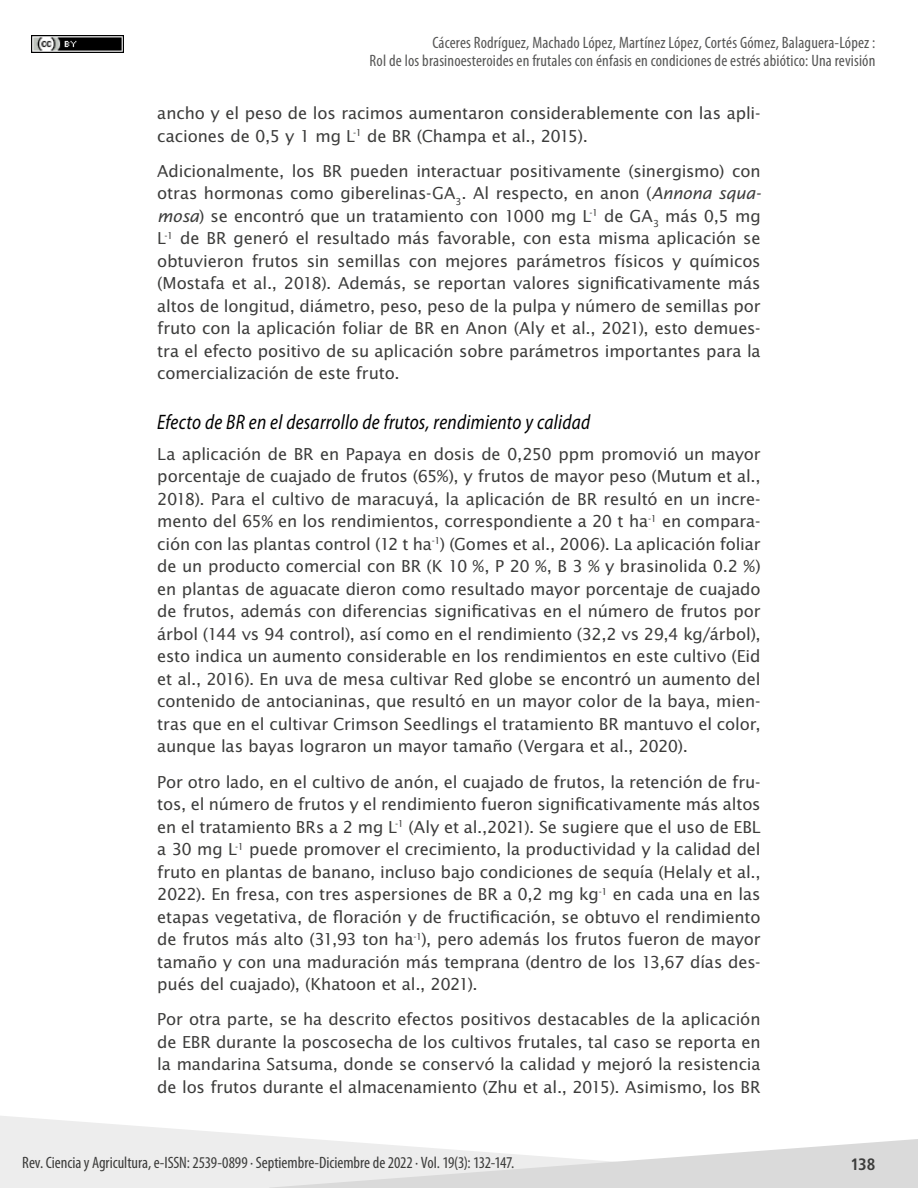
<style>
.page{position:relative;width:918px;height:1188px;background:#fff}
.page>*{position:absolute;margin:0;border:0;box-sizing:border-box;transform-origin:0 0}
.t1{font:italic semi-condensed 21px "Myriad Pro";letter-spacing:.015em;color:#000;scale:.9 1}
.t2{font:16.5px/22.5px "Lucida Sans Std";letter-spacing:-.01em;color:#3c3c3b;text-align:justify}
.t3{font:condensed 16.5px/18px "Myriad Pro";letter-spacing:.01em;color:#575756;text-align:right}
.t4{font:condensed 16.5px "Myriad Pro";letter-spacing:-.005em;color:#3c3c3b}
.t5{font:700 condensed 16.5px "Frutiger LT Std";color:#3c3c3b}
.s1{font-style:italic}
</style>
<div class="page">
<img style="left:31px;top:36px;width:92px;height:17px">
<svg style="left:0;top:1116px;width:305px;height:72px;fill:#ededed"></svg>
<svg style="left:269px;top:1139px;width:649px;height:49px"></svg>
<p class="t3" style="left:370px;top:33px;width:507px">Cáceres Rodríguez, Machado López, Martínez López, Cortés Gómez, Balaguera-López :<br>Rol de los brasinoesteroides en frutales con énfasis en condiciones de estrés abiótico: Una revisión</p>
<p class="t2" style="left:157px;top:102px;width:605px">ancho y el peso de los racimos aumentaron considerablemente con las apli&shy;caciones de 0,5 y 1 mg L<sup>-1</sup> de BR (Champa et al., 2015).</p>
<p class="t2" style="left:157px;top:160px;width:605px">Adicionalmente, los BR pueden interactuar positivamente (sinergismo) con otras hormonas como giberelinas-GA<sub>3</sub>. Al respecto, en anon (<span class="s1">Annona squa&shy;mosa</span>) se encontró que un tratamiento con 1000 mg L<sup>-1</sup> de GA<sub>3</sub> más 0,5 mg L<sup>-1</sup> de BR generó el resultado más favorable, con esta misma aplicación se obtuvieron frutos sin semillas con mejores parámetros físicos y químicos (Mostafa et al., 2018). Además, se reportan valores significativamente más altos de longitud, diámetro, peso, peso de la pulpa y número de semillas por fruto con la aplicación foliar de BR en Anon (Aly et al., 2021), esto demues&shy;tra el efecto positivo de su aplicación sobre parámetros importantes para la comercialización de este fruto.</p>
<p class="t1" style="left:157px;top:411px;width:483px">Efecto de BR en el desarrollo de frutos, rendimiento y calidad</p>
<p class="t2" style="left:157px;top:443px;width:605px">La aplicación de BR en Papaya en dosis de 0,250 ppm promovió un mayor porcentaje de cuajado de frutos (65%), y frutos de mayor peso (Mutum et al., 2018). Para el cultivo de maracuyá, la aplicación de BR resultó en un incre&shy;mento del 65% en los rendimientos, correspondiente a 20 t ha<sup>-1</sup> en compara&shy;ción con las plantas control (12 t ha<sup>-1</sup>) (Gomes et al., 2006). La aplicación foliar de un producto comercial con BR (K 10 %, P 20 %, B 3 % y brasinolida 0.2 %) en plantas de aguacate dieron como resultado mayor porcentaje de cuajado de frutos, además con diferencias significativas en el número de frutos por árbol (144 vs 94 control), así como en el rendimiento (32,2 vs 29,4 kg/árbol), esto indica un aumento considerable en los rendimientos en este cultivo (Eid et al., 2016). En uva de mesa cultivar Red globe se encontró un aumento del contenido de antocianinas, que resultó en un mayor color de la baya, mien&shy;tras que en el cultivar Crimson Seedlings el tratamiento BR mantuvo el color, aunque las bayas lograron un mayor tamaño (Vergara et al., 2020).</p>
<p class="t2" style="left:157px;top:771px;width:605px">Por otro lado, en el cultivo de anón, el cuajado de frutos, la retención de fru&shy;tos, el número de frutos y el rendimiento fueron significativamente más altos en el tratamiento BRs a 2 mg L<sup>-1</sup> (Aly et al.,2021). Se sugiere que el uso de EBL a 30 mg L<sup>-1</sup> puede promover el crecimiento, la productividad y la calidad del fruto en plantas de banano, incluso bajo condiciones de sequía (Helaly et al., 2022). En fresa, con tres aspersiones de BR a 0,2 mg kg<sup>-1</sup> en cada una en las etapas vegetativa, de floración y de fructificación, se obtuvo el rendimiento de frutos más alto (31,93 ton ha<sup>-1</sup>), pero además los frutos fueron de mayor tamaño y con una maduración más temprana (dentro de los 13,67 días des&shy;pués del cuajado), (Khatoon et al., 2021).</p>
<p class="t2" style="left:157px;top:1008px;width:605px">Por otra parte, se ha descrito efectos positivos destacables de la aplicación de EBR durante la poscosecha de los cultivos frutales, tal caso se reporta en la mandarina Satsuma, donde se conservó la calidad y mejoró la resistencia de los frutos durante el almacenamiento (Zhu et al., 2015). Asimismo, los BR</p>
<p class="t4" style="left:22px;top:1153px;width:494px">Rev. Ciencia y Agricultura, e-ISSN: 2539-0899 ∙ Septiembre-Diciembre de 2022 ∙ Vol. 19(3): 132-147.</p>
<p class="t5" style="left:851px;top:1154px;width:26px">138</p>
</div>
